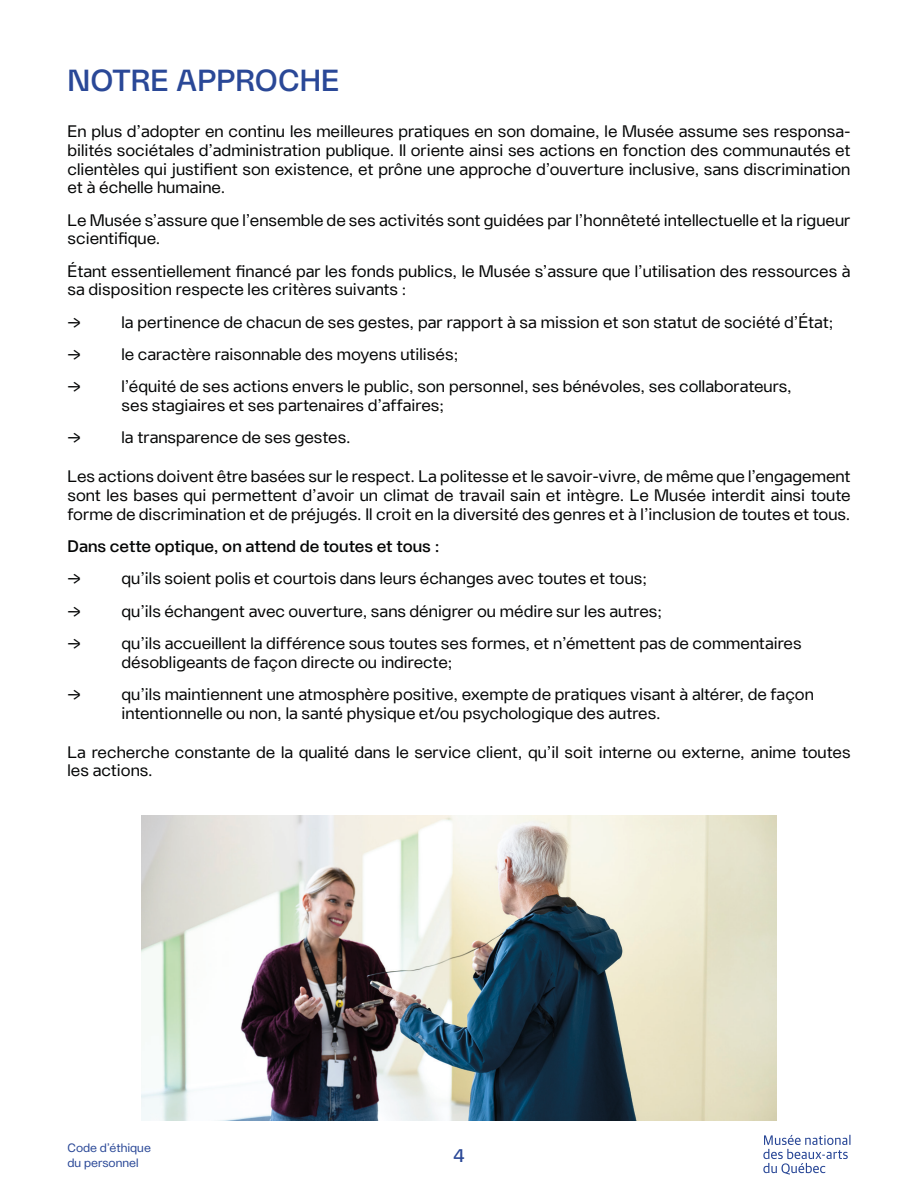
<style>
.page{position:relative;width:918px;height:1188px;background:#fff}
.page>*{position:absolute;margin:0;border:0;box-sizing:border-box;transform-origin:0 0}
.t1{font:500 30px "Winter Sans";color:#2a4897}
.t2{font:500 18px "Winter Sans";color:#2a4897}
.t3{font:16.5px/18.8px "Winter Sans";color:#040505}
.t4{font:500 16.5px "Winter Sans";color:#040505}
.t5{font:12px/14.4px "Winter Sans";color:#2a4897}
</style>
<div class="page">
<img style="left:141px;top:815px;width:636px;height:305px">
<svg style="left:763px;top:1135px;width:87px;height:40px"></svg>
<h1 class="t1" style="left:68px;top:63px;width:273px">NOTRE APPROCHE</h1>
<p class="t3" style="left:68px;top:122px;width:785px;text-align:justify">En plus d’adopter en continu les meilleures pratiques en son domaine, le Musée assume ses responsa&shy;bilités sociétales d’administration publique. Il oriente ainsi ses actions en fonction des communautés et clientèles qui justifient son existence, et prône une approche d’ouverture inclusive, sans discrimination et à échelle humaine.</p>
<p class="t3" style="left:68px;top:211px;width:784px">Le Musée s’assure que l’ensemble de ses activités sont guidées par l’honnêteté intellectuelle et la rigueur scientifique.</p>
<p class="t3" style="left:68px;top:262px;width:784px">Étant essentiellement financé par les fonds publics, le Musée s’assure que l’utilisation des ressources à sa disposition respecte les critères suivants :</p>
<p class="t3" style="left:68px;top:313px;width:15px">→</p>
<p class="t3" style="left:122px;top:313px;width:714px">la pertinence de chacun de ses gestes, par rapport à sa mission et son statut de société d’État;</p>
<p class="t3" style="left:68px;top:345px;width:15px">→</p>
<p class="t3" style="left:122px;top:345px;width:338px">le caractère raisonnable des moyens utilisés;</p>
<p class="t3" style="left:68px;top:377px;width:15px">→</p>
<p class="t3" style="left:122px;top:377px;width:672px">l’équité de ses actions envers le public, son personnel, ses bénévoles, ses collaborateurs, ses stagiaires et ses partenaires d’affaires;</p>
<p class="t3" style="left:68px;top:428px;width:15px">→</p>
<p class="t3" style="left:122px;top:428px;width:231px">la transparence de ses gestes.</p>
<p class="t3" style="left:68px;top:467px;width:785px;text-align:justify">Les actions doivent être basées sur le respect. La politesse et le savoir-vivre, de même que l’engagement sont les bases qui permettent d’avoir un climat de travail sain et intègre. Le Musée interdit ainsi toute forme de discrimination et de préjugés. Il croit en la diversité des genres et à l’inclusion de toutes et tous.</p>
<p class="t4" style="left:68px;top:536px;width:373px">Dans cette optique, on attend de toutes et tous :</p>
<p class="t3" style="left:68px;top:569px;width:15px">→</p>
<p class="t3" style="left:122px;top:569px;width:527px">qu’ils soient polis et courtois dans leurs échanges avec toutes et tous;</p>
<p class="t3" style="left:68px;top:601px;width:15px">→</p>
<p class="t3" style="left:122px;top:601px;width:542px">qu’ils échangent avec ouverture, sans dénigrer ou médire sur les autres;</p>
<p class="t3" style="left:68px;top:634px;width:15px">→</p>
<p class="t3" style="left:122px;top:634px;width:682px">qu’ils accueillent la différence sous toutes ses formes, et n’émettent pas de commentaires désobligeants de façon directe ou indirecte;</p>
<p class="t3" style="left:67px;top:685px;width:15px">→</p>
<p class="t3" style="left:122px;top:685px;width:694px">qu’ils maintiennent une atmosphère positive, exempte de pratiques visant à altérer, de façon intentionnelle ou non, la santé physique et/ou psychologique des autres.</p>
<p class="t3" style="left:67px;top:742px;width:785px">La recherche constante de la qualité dans le service client, qu’il soit interne ou externe, anime toutes les actions.</p>
<p class="t5" style="left:68px;top:1141px;width:85px">Code d’éthique du personnel</p>
<p class="t2" style="left:454px;top:1145px;width:12px">4</p>
</div>
